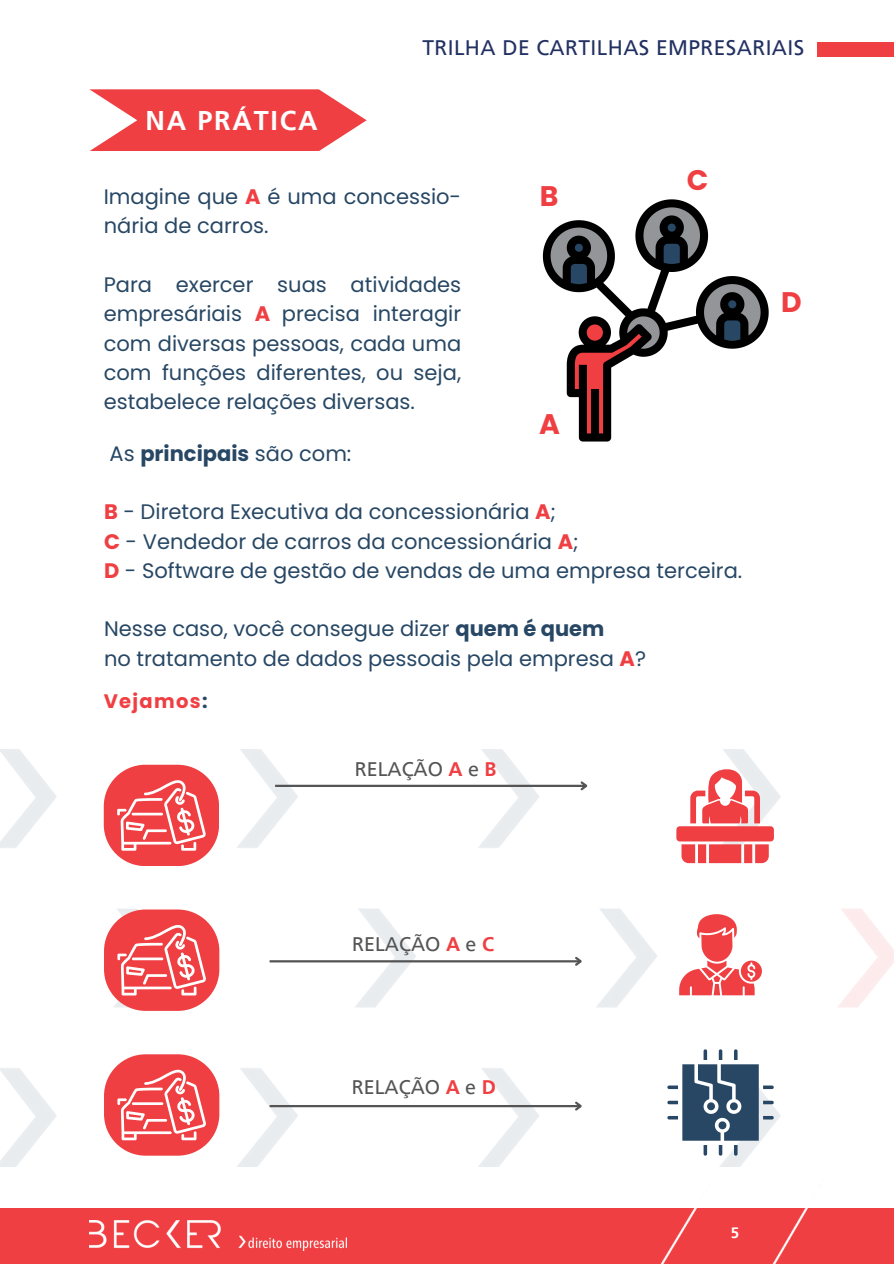
<style>
.page{position:relative;width:894px;height:1264px;background:#fff}
.page>*{position:absolute;margin:0;border:0;box-sizing:border-box;transform-origin:0 0}
.t1{font:700 28.35px "Poppins";color:#ef3f42}
.t2{font:700 27px "Frutiger LT Pro";letter-spacing:.065em;color:#fefefe}
.t3{font:21px/29.2px "Poppins";color:#274764}
.t4{font:21px "Frutiger LT Pro";letter-spacing:.02em;color:#233162}
.t5{font:700 21px "Poppins";color:#274764}
.t6{font:19.65px "Frutiger LT Pro";color:#545454}
.t7{font:700 19.5px "Poppins";letter-spacing:.065em;color:#ef3f42}
.t8{font:700 15px "Frutiger LT Pro";color:#fff}
.s1{font-weight:700;color:#ef3f42}
.s2{font-weight:400}
.s3{font-weight:700}
.s4{color:#274764}
</style>
<div class="page">
<div style="left:816px;top:42px;width:77px;height:15px;background:#ef3f42"></div>
<svg style="left:542px;top:199px;width:226px;height:242px"></svg>
<svg style="left:89px;top:89px;width:277px;height:62px"></svg>
<img style="left:0;top:749px;width:893px;height:417px">
<svg style="left:667px;top:1049px;width:106px;height:106px"></svg>
<div style="left:104px;top:764px;width:115px;height:102px;background:#ef3f42;border-radius:42px"></div>
<svg style="left:117px;top:780px;width:88px;height:70px"></svg>
<div style="left:104px;top:1054px;width:115px;height:101px;background:#ef3f42;border-radius:42px"></div>
<svg style="left:117px;top:1069px;width:89px;height:71px"></svg>
<div style="left:104px;top:909px;width:115px;height:101px;background:#ef3f42;border-radius:42px"></div>
<svg style="left:117px;top:925px;width:89px;height:70px"></svg>
<hr style="left:269px;top:1104px;width:311px;height:3px;background:#545454">
<svg style="left:573px;top:1099px;width:11px;height:13px"></svg>
<hr style="left:269px;top:960px;width:311px;height:2px;background:#545454">
<svg style="left:573px;top:954px;width:11px;height:13px"></svg>
<hr style="left:275px;top:784px;width:311px;height:3px;background:#545454">
<svg style="left:578px;top:779px;width:11px;height:13px"></svg>
<svg style="left:681px;top:844px;width:87px;height:19px;background:#f15e60"></svg>
<div style="left:676px;top:826px;width:97px;height:15px;background:#ef3f42;border-radius:3px"></div>
<svg style="left:690px;top:764px;width:69px;height:59px"></svg>
<svg style="left:679px;top:913px;width:82px;height:82px"></svg>
<div style="left:0;top:1207px;width:893px;height:56px;background:#ef3f42"></div>
<img style="left:89px;top:1220px;width:257px;height:30px">
<img style="left:596px;top:1207px;width:238px;height:56px">
<p class="t2" style="left:145px;top:104px;width:174px">NA PRÁTICA</p>
<p class="t4" style="left:422px;top:35px;width:383px">TRILHA DE CARTILHAS EMPRESARIAIS</p>
<p class="t3" style="left:104px;top:182px;width:359px">Imagine que <span class="s1">A</span> é uma concessio&shy;nária de carros.</p>
<p class="t3" style="left:104px;top:270px;width:359px;text-align:justify">Para exercer suas atividades empresáriais <span class="s1">A</span> precisa interagir com diversas pessoas, cada uma com funções diferentes, ou seja, estabelece relações diversas.</p>
<h2 class="t1" style="left:539px;top:176px;width:20px">B</h2>
<h1 class="t1" style="left:539px;top:404px;width:22px">A</h1>
<h1 class="t1" style="left:686px;top:160px;width:23px">C</h1>
<p class="t5" style="left:110px;top:439px;width:243px"><span class="s2">As</span> principais <span class="s2">são com:</span></p>
<p class="t3" style="left:104px;top:497px;width:453px"><span class="s1">B</span> - Diretora Executiva da concessionária <span class="s1">A</span>;</p>
<p class="t3" style="left:104px;top:526px;width:476px"><span class="s1">C</span> - Vendedor de carros da concessionária <span class="s1">A</span>;</p>
<p class="t3" style="left:104px;top:556px;width:639px"><span class="s1">D</span> - Software de gestão de vendas de uma empresa terceira.</p>
<p class="t3" style="left:104px;top:614px;width:502px">Nesse caso, você consegue dizer <span class="s3">quem é quem</span></p>
<p class="t3" style="left:104px;top:643px;width:543px">no tratamento de dados pessoais pela empresa <span class="s1">A</span>?</p>
<p class="t7" style="left:104px;top:687px;width:105px">Vejamos<span class="s4">:</span></p>
<p class="t6" style="left:355px;top:757px;width:143px">RELAÇÃO <span class="s1">A</span> e <span class="s1">B</span></p>
<h1 class="t1" style="left:780px;top:282px;width:22px">D</h1>
<p class="t6" style="left:352px;top:932px;width:143px">RELAÇÃO <span class="s1">A</span> e <span class="s1">C</span></p>
<h3 class="t6" style="left:352px;top:1075px;width:145px">RELAÇÃO <span class="s1">A</span> e <span class="s1">D</span></h3>
<p class="t8" style="left:730px;top:1223px;width:10px">5</p>
</div>
